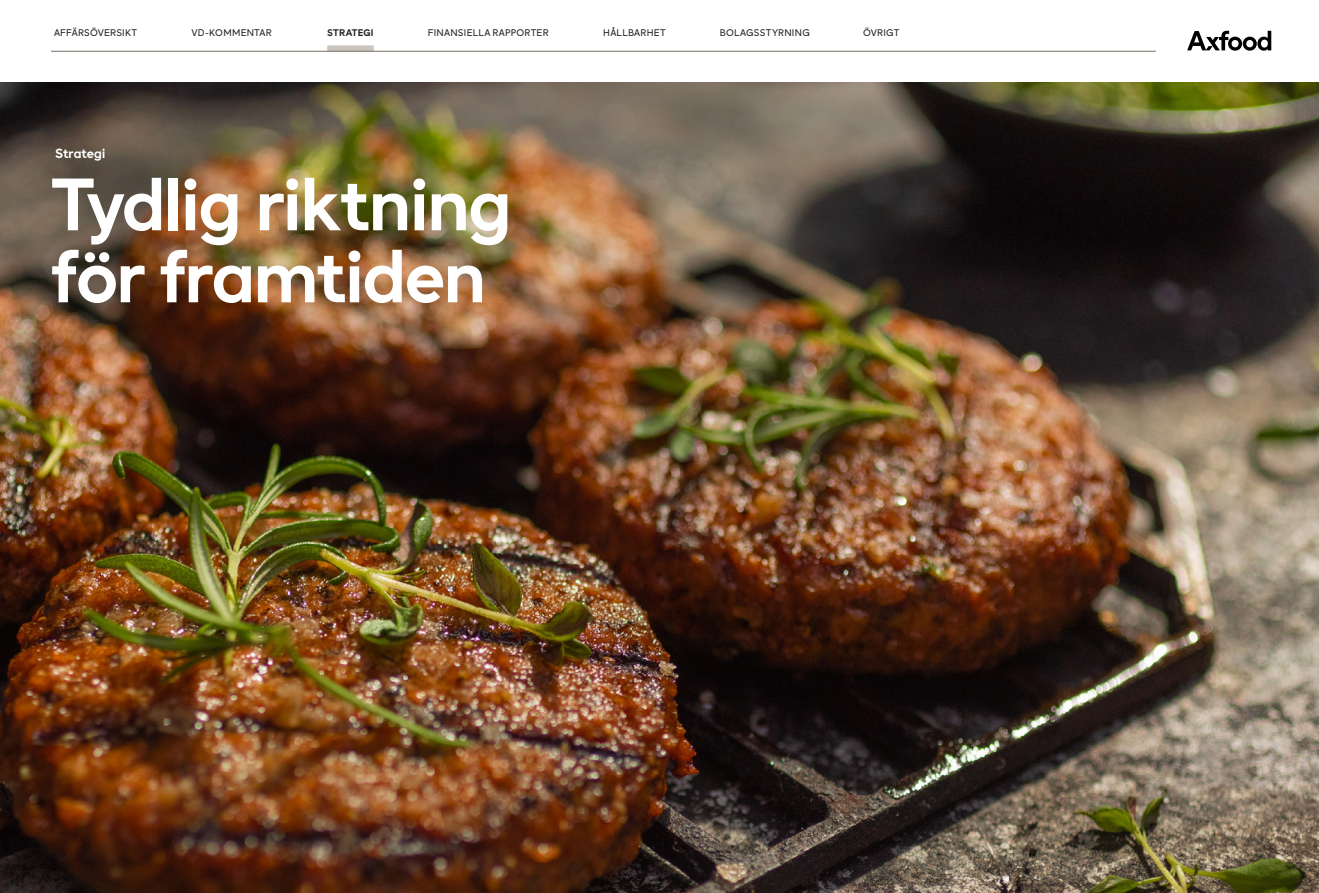
<style>
.page{position:relative;width:1319px;height:893px;background:#fff}
.page>*{position:absolute;margin:0;border:0;box-sizing:border-box;transform-origin:0 0}
.t1{font:700 75px/72px "Axfood Sans";letter-spacing:-.03em;color:#fff}
.F-12-Sub-head_1{font:700 13.5px "Axfood Sans";letter-spacing:-.005em;color:#fff}
.t2{font:9.75px "Axfood Sans";letter-spacing:.025em;color:#231f20}
.t3{font:700 9.75px "Axfood Sans";letter-spacing:.015em;color:#231f20}
</style>
<div class="page">
<div style="left:327px;top:45px;width:46px;height:6px;background:#cbc4bc"></div>
<hr style="left:51px;top:51px;width:1104px;height:1px;background:#796e65">
<svg style="left:1187px;top:31px;width:83px;height:20px"></svg>
<img style="left:0;top:83px;width:1318px;height:810px">
<p class="t2" style="left:54px;top:27px;width:85px">AFFÄRSÖVERSIKT</p>
<p class="t2" style="left:191px;top:27px;width:82px">VD-KOMMENTAR</p>
<p class="t3" style="left:327px;top:26px;width:48px">STRATEGI</p>
<p class="t2" style="left:428px;top:27px;width:122px">FINANSIELLA RAPPORTER</p>
<p class="t2" style="left:603px;top:27px;width:64px">HÅLLBARHET</p>
<p class="t2" style="left:719px;top:27px;width:92px">BOLAGSSTYRNING</p>
<p class="t2" style="left:862px;top:27px;width:38px">ÖVRIGT</p>
<h1 class="F-12-Sub-head_1" style="left:55px;top:145px;width:52px">Strategi</h1>
<p class="t1" style="left:51px;top:168px;width:462px">Tydlig riktning för framtiden</p>
</div>
